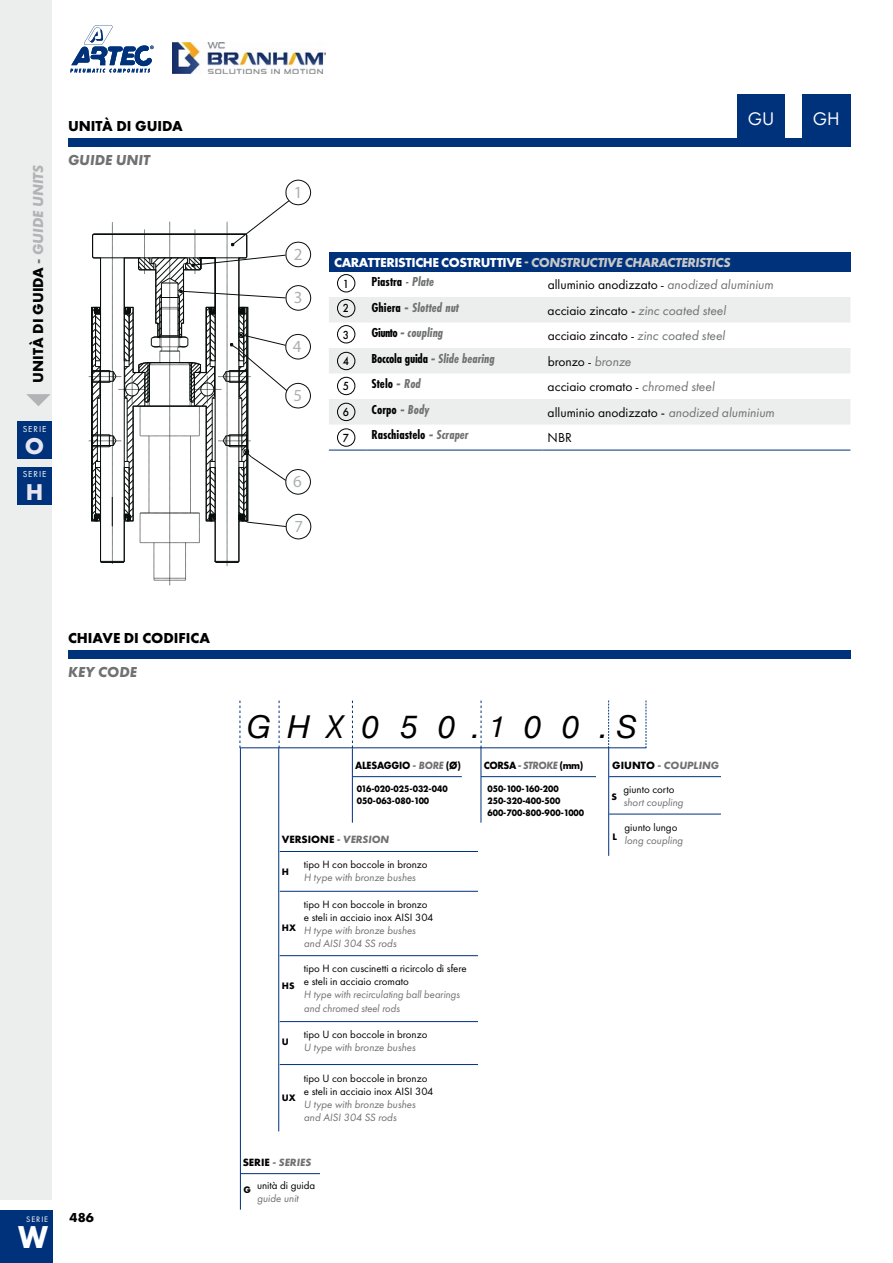
<style>
.page{position:relative;width:893px;height:1263px;background:#fff}
.page>*{position:absolute;margin:0;border:0;box-sizing:border-box;transform-origin:0 0}
.t1{font:700 32.85px "Futura PT";color:#fff;scale:.9 1}
.t2{font:italic 31.65px "Helvetica Neue";letter-spacing:.63em;color:#000}
.t3{font:700 23.7px "Futura PT";color:#e6e5f0}
.t4{font:18.9px "Futura PT";color:#fff}
.t5{font:16.95px "Arial";color:#afb0b2}
.t6{font:700 15px "Futura PT";color:#000}
.t7{font:italic 700 15px "Futura PT";color:#707172}
.t8{font:13.5px "Futura PT";color:#000}
.t9{font:italic 700 13.5px "Futura PT";letter-spacing:-.03em;color:#c6c7c8}
.t10{font:700 13.5px "Futura PT Cond";color:#000}
.t11{font:italic 700 13.5px "Futura PT Cond";color:#707172}
.t12{font:italic 13.5px "Futura PT";color:#707172}
.t13{font:700 13.5px "Futura PT Cond";letter-spacing:-.02em;color:#000}
.t14{font:700 13.5px "Futura PT";color:#000}
.t15{font:500 12.15px/26px "Futura PT";color:#000;text-align:justify;scale:.91 1}
.t16{font:10.95px/13px "Futura PT";color:#000}
.t17{font:italic 10.95px/13px "Futura PT";color:#707172}
.t18{font:700 10.95px "Futura PT";letter-spacing:-.02em;color:#000;scale:.93 1}
.t19{font:700 10.95px "Futura PT";letter-spacing:-.02em;color:#000;scale:.94 1}
.t20{font:700 10.95px "Futura PT";color:#000}
.t21{font:italic 700 10.95px "Futura PT";color:#707172}
.t22{font:700 9.75px/12px "Futura PT";color:#000;scale:.91 1}
.t23{font:700 9.75px "Futura PT";color:#000}
.t24{font:9px "Futura PT";letter-spacing:.11em;color:#fff}
.t25{font:8.25px "Futura PT";letter-spacing:.11em;color:#fff}
.s1{color:#707172}
.s2{font-style:italic;color:#b1b3b4}
.s3{font-style:normal;color:#fff}
.s4{font-style:italic;color:#707172}
.s5{font-size:12px}
.s6{font-style:normal;color:#000}
.s7{font-family:"Futura PT"}
.s8{font-style:normal;font-size:12px;color:#000}
.s9{font-family:"Futura PT";font-style:italic;color:#707172}
.s10{font-size:29.1px}
.s11{font-weight:700}
.s12{font-weight:700;font-style:italic;color:#707172}
</style>
<div class="page">
<img style="left:173px;top:43px;width:152px;height:30px">
<svg style="left:70px;top:26px;width:84px;height:47px"></svg>
<div style="left:0;top:0;width:52px;height:1200px;background:#eceded"></div>
<div style="left:0;top:1210px;width:53px;height:53px;background:#00327b"></div>
<hr style="left:353px;top:776px;width:109px;height:1px;background:#00327b">
<hr style="left:481px;top:776px;width:115px;height:1px;background:#00327b">
<hr style="left:609px;top:776px;width:112px;height:1px;background:#00327b">
<hr style="left:609px;top:814px;width:112px;height:1px;background:#00327b">
<hr style="left:278px;top:748px;width:1px;height:383px;background:#00327b">
<hr style="left:240px;top:748px;width:1px;height:462px;background:#00327b">
<hr style="left:481px;top:747px;width:1px;height:76px;background:#00327b">
<hr style="left:352px;top:748px;width:1px;height:75px;background:#00327b">
<svg style="left:608px;top:700px;width:1px;height:47px"></svg>
<svg style="left:646px;top:700px;width:1px;height:48px"></svg>
<svg style="left:481px;top:700px;width:1px;height:47px"></svg>
<hr style="left:608px;top:748px;width:1px;height:108px;background:#00327b">
<hr style="left:240px;top:747px;width:406px;height:1px;background:#00327b">
<hr style="left:280px;top:851px;width:198px;height:1px;background:#00327b">
<hr style="left:280px;top:891px;width:198px;height:1px;background:#00327b">
<hr style="left:280px;top:1021px;width:198px;height:1px;background:#00327b">
<hr style="left:280px;top:1064px;width:198px;height:1px;background:#00327b">
<hr style="left:280px;top:955px;width:198px;height:1px;background:#00327b">
<hr style="left:241px;top:1173px;width:79px;height:1px;background:#00327b">
<svg style="left:352px;top:700px;width:1px;height:47px"></svg>
<svg style="left:279px;top:700px;width:1px;height:48px"></svg>
<svg style="left:240px;top:700px;width:1px;height:48px"></svg>
<div style="left:68px;top:651px;width:782px;height:8px;background:#00327b"></div>
<div style="left:68px;top:138px;width:782px;height:9px;background:#00327b"></div>
<div style="left:737px;top:94px;width:48px;height:47px;background:#00327b"></div>
<div style="left:802px;top:94px;width:48px;height:47px;background:#00327b"></div>
<svg style="left:26px;top:394px;width:25px;height:12px"></svg>
<svg style="left:89px;top:180px;width:222px;height:405px"></svg>
<div style="left:329px;top:252px;width:521px;height:19px;background:#00327b"></div>
<svg style="left:329px;top:297px;width:521px;height:128px;fill:#eceded"></svg>
<hr style="left:329px;top:450px;width:37px;height:1px;background:#00327b">
<hr style="left:366px;top:450px;width:176px;height:1px;background:#00327b">
<hr style="left:542px;top:450px;width:308px;height:1px;background:#00327b">
<div style="left:337px;top:274px;width:18px;height:18px;border:1px solid #000;border-radius:50%"></div>
<div style="left:337px;top:299px;width:18px;height:18px;border:1px solid #000;border-radius:50%"></div>
<div style="left:337px;top:325px;width:18px;height:18px;border:1px solid #000;border-radius:50%"></div>
<div style="left:337px;top:352px;width:18px;height:18px;border:1px solid #000;border-radius:50%"></div>
<div style="left:337px;top:377px;width:18px;height:18px;border:1px solid #000;border-radius:50%"></div>
<div style="left:337px;top:403px;width:18px;height:18px;border:1px solid #000;border-radius:50%"></div>
<div style="left:337px;top:429px;width:18px;height:17px;border:1px solid #000;border-radius:50%"></div>
<div style="left:18px;top:467px;width:34px;height:37px;background:#00327b"></div>
<div style="left:18px;top:421px;width:34px;height:38px;background:#00327b"></div>
<h3 class="t6" style="left:28px;top:383px;width:219px;rotate:-90deg">UNITÀ DI GUIDA <span class="s1">-</span> <span class="s2">GUIDE UNITS</span></h3>
<p class="t24" style="left:23px;top:423px;width:25px">SERIE</p>
<h3 class="t3" style="left:25px;top:431px;width:21px">O</h3>
<p class="t24" style="left:23px;top:469px;width:25px">SERIE</p>
<h3 class="t3" style="left:26px;top:477px;width:19px">H</h3>
<h3 class="t6" style="left:68px;top:116px;width:116px">UNITÀ DI GUIDA</h3>
<h3 class="t7" style="left:68px;top:151px;width:84px">GUIDE UNIT</h3>
<h3 class="t5" style="left:294px;top:182px;width:10px">1</h3>
<h3 class="t5" style="left:294px;top:244px;width:10px">2</h3>
<h3 class="t5" style="left:294px;top:287px;width:10px">3</h3>
<h3 class="t5" style="left:293px;top:336px;width:10px">4</h3>
<h3 class="t5" style="left:294px;top:385px;width:10px">5</h3>
<h3 class="t5" style="left:293px;top:471px;width:10px">6</h3>
<h3 class="t5" style="left:294px;top:516px;width:10px">7</h3>
<h3 class="t4" style="left:748px;top:108px;width:28px">GU</h3>
<h3 class="t4" style="left:813px;top:108px;width:28px">GH</h3>
<p class="t9" style="left:334px;top:254px;width:398px"><span class="s3">CARATTERISTICHE COSTRUTTIVE</span> - CONSTRUCTIVE CHARACTERISTICS</p>
<p class="t10" style="left:371px;top:274px;width:64px">Piastra <span class="s4">- Plate</span></p>
<p class="t8" style="left:548px;top:277px;width:227px">alluminio anodizzato <span class="s5">-</span> <span class="s4">anodized aluminium</span></p>
<p class="t11" style="left:371px;top:300px;width:89px"><span class="s6">Ghiera</span> <span class="s7">-</span> Slotted nut</p>
<p class="t8" style="left:548px;top:302px;width:180px">acciaio zincato - <span class="s4">zinc coated steel</span></p>
<p class="t11" style="left:371px;top:325px;width:73px"><span class="s6">Giunto</span> <span class="s7">-</span> coupling</p>
<p class="t12" style="left:548px;top:328px;width:179px"><span class="s6">acciaio zincato</span> <span class="s8">-</span> zinc coated steel</p>
<p class="t13" style="left:371px;top:351px;width:125px">Boccola guida <span class="s9">-</span> <span class="s4">Slide bearing</span></p>
<p class="t8" style="left:548px;top:353px;width:85px">bronzo <span class="s5">-</span> <span class="s4">bronze</span></p>
<p class="t10" style="left:371px;top:376px;width:51px">Stelo <span class="s9">-</span> <span class="s4">Rod</span></p>
<p class="t8" style="left:548px;top:379px;width:168px">acciaio cromato <span class="s5">-</span> <span class="s4">chromed steel</span></p>
<p class="t10" style="left:371px;top:402px;width:59px">Corpo <span class="s9">-</span> <span class="s4">Body</span></p>
<p class="t8" style="left:548px;top:404px;width:228px">alluminio anodizzato - <span class="s4">anodized aluminium</span></p>
<p class="t10" style="left:371px;top:427px;width:99px">Raschiastelo <span class="s9">-</span> <span class="s4">Scraper</span></p>
<p class="t8" style="left:548px;top:430px;width:26px">NBR</p>
<p class="t15" style="left:343px;top:270px;width:8px">1<br>2<br>3<br>4</p>
<p class="t15" style="left:343px;top:373px;width:8px">5<br>6<br>7</p>
<h3 class="t6" style="left:68px;top:628px;width:144px">CHIAVE DI CODIFICA</h3>
<h3 class="t7" style="left:68px;top:663px;width:71px">KEY CODE</h3>
<p class="t25" style="left:26px;top:1215px;width:23px">SERIE</p>
<p class="t14" style="left:70px;top:1209px;width:26px">486</p>
<h1 class="t1" style="left:18px;top:1215px;width:35px">W</h1>
<h2 class="t2" style="left:247px;top:704px;width:392px">GHX050 .<span class="s10">1</span>00.S</h2>
<p class="t18" style="left:355px;top:758px;width:115px">ALESAGGIO <span class="s4">- BORE</span> (Ø)</p>
<p class="t22" style="left:357px;top:783px;width:101px">016-020-025-032-040<br>050-063-080-100</p>
<p class="t22" style="left:487px;top:783px;width:108px">050-100-160-200<br>250-320-400-500<br>600-700-800-900-1000</p>
<p class="t19" style="left:484px;top:758px;width:107px">CORSA <span class="s4">- STROKE</span> (mm)</p>
<p class="t21" style="left:612px;top:758px;width:108px"><span class="s6">GIUNTO</span> - COUPLING</p>
<p class="t23" style="left:612px;top:790px;width:7px">S</p>
<p class="t16" style="left:623px;top:782px;width:52px">giunto corto</p>
<p class="t17" style="left:623px;top:796px;width:61px">short coupling</p>
<p class="t20" style="left:282px;top:832px;width:109px">VERSIONE <span class="s4">- VERSION</span></p>
<p class="t16" style="left:304px;top:858px;width:125px">tipo H con boccole in bronzo</p>
<p class="t17" style="left:304px;top:871px;width:113px">H type with bronze bushes</p>
<p class="t23" style="left:282px;top:866px;width:9px">H</p>
<p class="t23" style="left:282px;top:921px;width:16px">HX</p>
<p class="t23" style="left:282px;top:980px;width:14px">HS</p>
<p class="t23" style="left:282px;top:1036px;width:9px">U</p>
<p class="t23" style="left:282px;top:1091px;width:15px">UX</p>
<p class="t16" style="left:304px;top:897px;width:131px">tipo H con boccole in bronzo e steli in acciaio inox AISI 304</p>
<p class="t17" style="left:304px;top:923px;width:113px">H type with bronze bushes and AISI 304 SS rods</p>
<p class="t16" style="left:304px;top:962px;width:164px">tipo H con cuscinetti a ricircolo di sfere e steli in acciaio cromato</p>
<p class="t17" style="left:304px;top:988px;width:158px">H type with recirculating ball bearings and chromed steel rods</p>
<p class="t16" style="left:304px;top:1028px;width:125px">tipo U con boccole in bronzo</p>
<p class="t17" style="left:304px;top:1041px;width:113px">U type with bronze bushes</p>
<p class="t16" style="left:304px;top:1072px;width:131px">tipo U con boccole in bronzo e steli in acciaio inox AISI 304</p>
<p class="t17" style="left:304px;top:1098px;width:113px">U type with bronze bushes and AISI 304 SS rods</p>
<p class="t16" style="left:257px;top:1150px;width:60px;line-height:23.1px;text-indent:-14px"><span class="s11">SERIE</span> <span class="s12">- SERIES </span>unità di guida</p>
<p class="t17" style="left:257px;top:1192px;width:43px">guide unit</p>
<p class="t23" style="left:244px;top:1184px;width:9px">G</p>
<p class="t16" style="left:624px;top:821px;width:54px">giunto lungo</p>
<p class="t17" style="left:624px;top:834px;width:60px">long coupling</p>
<p class="t23" style="left:613px;top:830px;width:6px">L</p>
</div>
